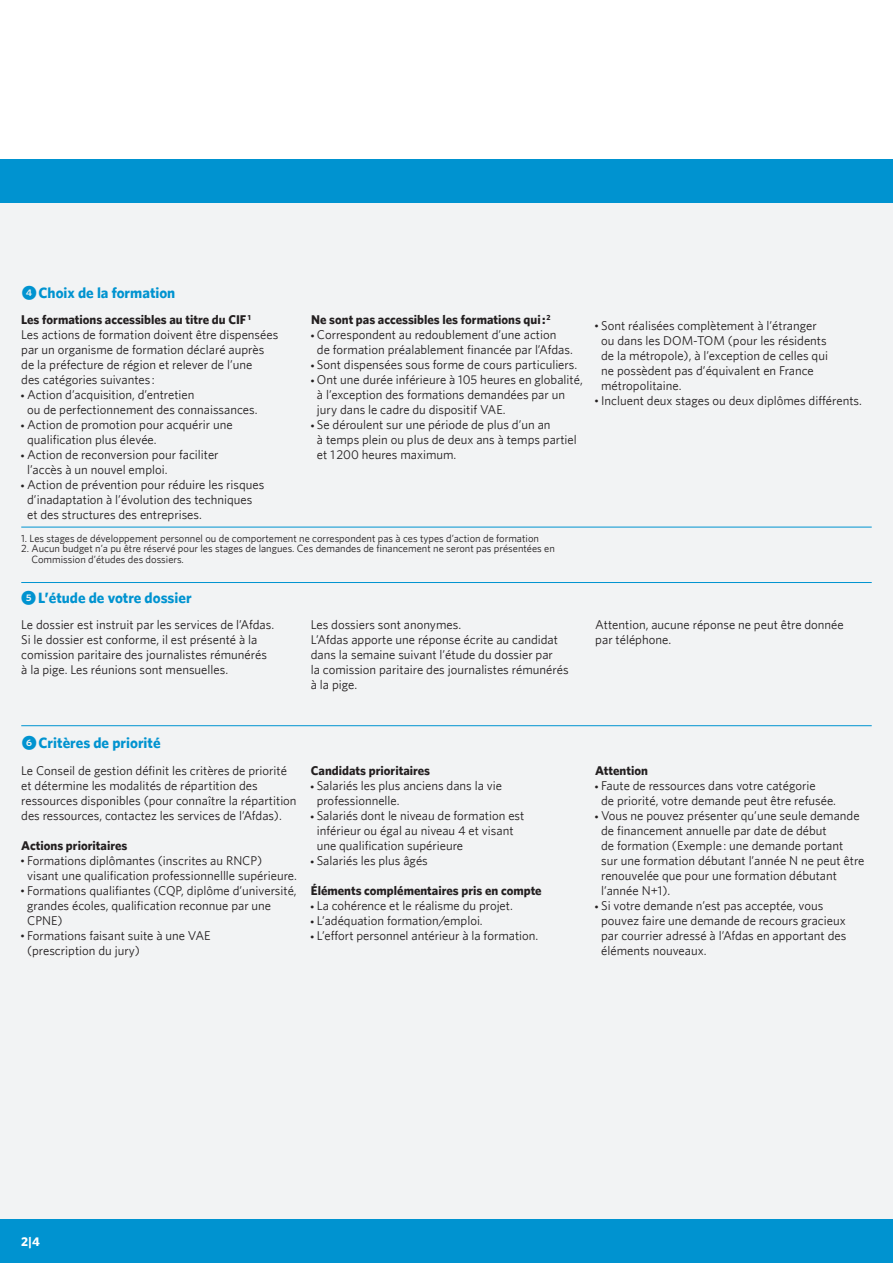
<style>
.page{position:relative;width:893px;height:1263px;background:#fff}
.page>*{position:absolute;margin:0;border:0;box-sizing:border-box;transform-origin:0 0}
.TITRE_TABLEAU{font:700 15px "Whitney";color:#0093d0}
.COURANT_TABLEAU{font:12.75px/15px "Whitney";color:#231f20}
.COURANT_TABLEAU-2{font:700 12.75px "Whitney";color:#231f20}
.PAGINATION{font:700 12.75px "Whitney";color:#fff}
.note{font:10.5px/10.5px "Whitney";color:#231f20}
.COURANT_TABLEAU-3{font:3px "Whitney Index Black Round Bd";color:#231f20}
.s1{font-family:"Whitney Index Black Round Bd";font-weight:400}
</style>
<div class="page">
<div style="left:0;top:196px;width:893px;height:1067px;background:#f2f3f4"></div>
<div style="left:0;top:160px;width:893px;height:43px;background:#0093d0"></div>
<div style="left:0;top:1219px;width:893px;height:44px;background:#0093d0"></div>
<hr style="left:21px;top:527px;width:851px;height:1px;background:#0093d0">
<hr style="left:21px;top:582px;width:851px;height:1px;background:#0093d0">
<hr style="left:21px;top:725px;width:851px;height:1px;background:#0093d0">
<p class="TITRE_TABLEAU" style="left:22px;top:283px;width:155px"><span class="s1">4</span>Choix de la formation</p>
<p class="COURANT_TABLEAU-2" style="left:21px;top:312px;width:231px">Les formations accessibles au titre du CIF <sup>1</sup></p>
<p class="COURANT_TABLEAU" style="left:21px;top:327px;width:259px">Les actions de formation doivent être dispensées par un organisme de formation déclaré auprès de la préfecture de région et relever de l’une<br>des catégories suivantes :</p>
<p class="COURANT_TABLEAU-3" style="left:21px;top:395px;width:5px">]</p>
<p class="COURANT_TABLEAU" style="left:27px;top:387px;width:232px">Action d’acquisition, d’entretien<br>ou de perfectionnement des connaissances.</p>
<p class="COURANT_TABLEAU-3" style="left:21px;top:425px;width:5px">]</p>
<p class="COURANT_TABLEAU" style="left:27px;top:417px;width:207px">Action de promotion pour acquérir une qualification plus élevée.</p>
<p class="COURANT_TABLEAU-3" style="left:21px;top:455px;width:5px">]</p>
<p class="COURANT_TABLEAU" style="left:27px;top:447px;width:193px">Action de reconversion pour faciliter l’accès à un nouvel emploi.</p>
<p class="COURANT_TABLEAU-3" style="left:21px;top:485px;width:5px">]</p>
<p class="COURANT_TABLEAU" style="left:27px;top:477px;width:239px">Action de prévention pour réduire les risques d’inadaptation à l’évolution des techniques et des structures des entreprises.</p>
<p class="COURANT_TABLEAU-2" style="left:311px;top:312px;width:241px">Ne sont pas accessibles les formations qui:<sup>2</sup></p>
<p class="COURANT_TABLEAU-3" style="left:311px;top:335px;width:5px">]</p>
<p class="COURANT_TABLEAU" style="left:317px;top:327px;width:257px">Correspondent au redoublement d’une action<br>de formation préalablement financée par l’Afdas.</p>
<p class="COURANT_TABLEAU-3" style="left:311px;top:365px;width:5px">]</p>
<p class="COURANT_TABLEAU" style="left:317px;top:357px;width:262px">Sont dispensées sous forme de cours particuliers.</p>
<p class="COURANT_TABLEAU-3" style="left:311px;top:380px;width:5px">]</p>
<p class="COURANT_TABLEAU" style="left:317px;top:372px;width:267px">Ont une durée inférieure à 105 heures en globalité, à l’exception des formations demandées par un jury dans le cadre du dispositif VAE.</p>
<p class="COURANT_TABLEAU-3" style="left:311px;top:425px;width:5px">]</p>
<p class="COURANT_TABLEAU" style="left:317px;top:417px;width:261px">Se déroulent sur une période de plus d’un an<br>à temps plein ou plus de deux ans à temps partiel et 1200 heures maximum.</p>
<p class="note" style="left:21px;top:533px;width:519px">1. Les stages de développement personnel ou de comportement ne correspondent pas à ces types d’action de formation</p>
<p class="note" style="left:32px;top:543px;width:525px;text-indent:-10px">2. Aucun budget n’a pu être réservé pour les stages de langues. Ces demandes de financement ne seront pas présentées en<br>Commission d’études des dossiers.</p>
<p class="TITRE_TABLEAU" style="left:21px;top:588px;width:172px"><span class="s1">5</span>L’étude de votre dossier</p>
<p class="COURANT_TABLEAU" style="left:21px;top:617px;width:254px">Le dossier est instruit par les services de l’Afdas.<br>Si le dossier est conforme, il est présenté à la comission paritaire des journalistes rémunérés à la pige. Les réunions sont mensuelles.</p>
<p class="COURANT_TABLEAU" style="left:311px;top:617px;width:152px">Les dossiers sont anonymes.</p>
<p class="COURANT_TABLEAU" style="left:311px;top:632px;width:259px">L’Afdas apporte une réponse écrite au candidat dans la semaine suivant l’étude du dossier par<br>la comission paritaire des journalistes rémunérés à la pige.</p>
<p class="COURANT_TABLEAU-3" style="left:595px;top:325px;width:5px">]</p>
<p class="COURANT_TABLEAU" style="left:601px;top:317px;width:228px">Sont réalisées complètement à l’étranger ou dans les DOM-TOM (pour les résidents de la métropole), à l’exception de celles qui ne possèdent pas d’équivalent en France métropolitaine.</p>
<p class="COURANT_TABLEAU-3" style="left:595px;top:400px;width:5px">]</p>
<p class="COURANT_TABLEAU" style="left:601px;top:392px;width:262px">Incluent deux stages ou deux diplômes différents.</p>
<p class="COURANT_TABLEAU" style="left:595px;top:617px;width:250px">Attention, aucune réponse ne peut être donnée par téléphone.</p>
<p class="TITRE_TABLEAU" style="left:22px;top:733px;width:140px"><span class="s1">6</span>Critères de priorité</p>
<p class="COURANT_TABLEAU" style="left:21px;top:762px;width:277px">Le Conseil de gestion définit les critères de priorité et détermine les modalités de répartition des ressources disponibles (pour connaître la répartition des ressources, contactez les services de l’Afdas).</p>
<p class="COURANT_TABLEAU-2" style="left:21px;top:837px;width:108px">Actions prioritaires</p>
<p class="COURANT_TABLEAU-3" style="left:21px;top:860px;width:5px">]</p>
<p class="COURANT_TABLEAU" style="left:27px;top:852px;width:271px">Formations diplômantes (inscrites au RNCP) visant une qualification professionnellle supérieure.</p>
<p class="COURANT_TABLEAU-3" style="left:21px;top:890px;width:5px">]</p>
<p class="COURANT_TABLEAU" style="left:27px;top:882px;width:271px">Formations qualifiantes (CQP, diplôme d’université, grandes écoles, qualification reconnue par une<br>CPNE)</p>
<p class="COURANT_TABLEAU-3" style="left:21px;top:935px;width:5px">]</p>
<p class="COURANT_TABLEAU" style="left:27px;top:927px;width:185px">Formations faisant suite à une VAE (prescription du jury)</p>
<p class="COURANT_TABLEAU-2" style="left:311px;top:763px;width:121px">Candidats prioritaires</p>
<p class="COURANT_TABLEAU-3" style="left:311px;top:785px;width:5px">]</p>
<p class="COURANT_TABLEAU" style="left:317px;top:778px;width:187px">Salariés les plus anciens dans la vie professionnelle.</p>
<p class="COURANT_TABLEAU-3" style="left:311px;top:815px;width:5px">]</p>
<p class="COURANT_TABLEAU" style="left:317px;top:808px;width:209px">Salariés dont le niveau de formation est inférieur ou égal au niveau 4 et visant une qualification supérieure</p>
<p class="COURANT_TABLEAU-3" style="left:311px;top:860px;width:5px">]</p>
<p class="COURANT_TABLEAU" style="left:317px;top:853px;width:113px">Salariés les plus âgés</p>
<p class="COURANT_TABLEAU-2" style="left:311px;top:883px;width:232px">Éléments complémentaires pris en compte</p>
<p class="COURANT_TABLEAU-3" style="left:311px;top:905px;width:5px">]</p>
<p class="COURANT_TABLEAU" style="left:317px;top:898px;width:198px">La cohérence et le réalisme du projet.</p>
<p class="COURANT_TABLEAU-3" style="left:311px;top:920px;width:5px">]</p>
<p class="COURANT_TABLEAU" style="left:317px;top:913px;width:168px">L’adéquation formation/emploi.</p>
<p class="COURANT_TABLEAU-3" style="left:311px;top:935px;width:5px">]</p>
<p class="COURANT_TABLEAU" style="left:317px;top:928px;width:223px">L’effort personnel antérieur à la formation.</p>
<p class="COURANT_TABLEAU-2" style="left:595px;top:763px;width:54px">Attention</p>
<p class="COURANT_TABLEAU-3" style="left:595px;top:785px;width:5px">]</p>
<p class="COURANT_TABLEAU" style="left:601px;top:778px;width:236px">Faute de ressources dans votre catégorie<br>de priorité, votre demande peut être refusée.</p>
<p class="COURANT_TABLEAU-3" style="left:595px;top:815px;width:5px">]</p>
<p class="COURANT_TABLEAU" style="left:601px;top:808px;width:265px">Vous ne pouvez présenter qu’une seule demande de financement annuelle par date de début<br>de formation (Exemple : une demande portant<br>sur une formation débutant l’année N ne peut être renouvelée que pour une formation débutant l’année N+1).</p>
<p class="COURANT_TABLEAU-3" style="left:595px;top:905px;width:5px">]</p>
<p class="COURANT_TABLEAU" style="left:601px;top:898px;width:247px">Si votre demande n’est pas acceptée, vous pouvez faire une demande de recours gracieux par courrier adressé à l’Afdas en apportant des éléments nouveaux.</p>
<p class="PAGINATION" style="left:21px;top:1234px;width:20px">2|4</p>
</div>
